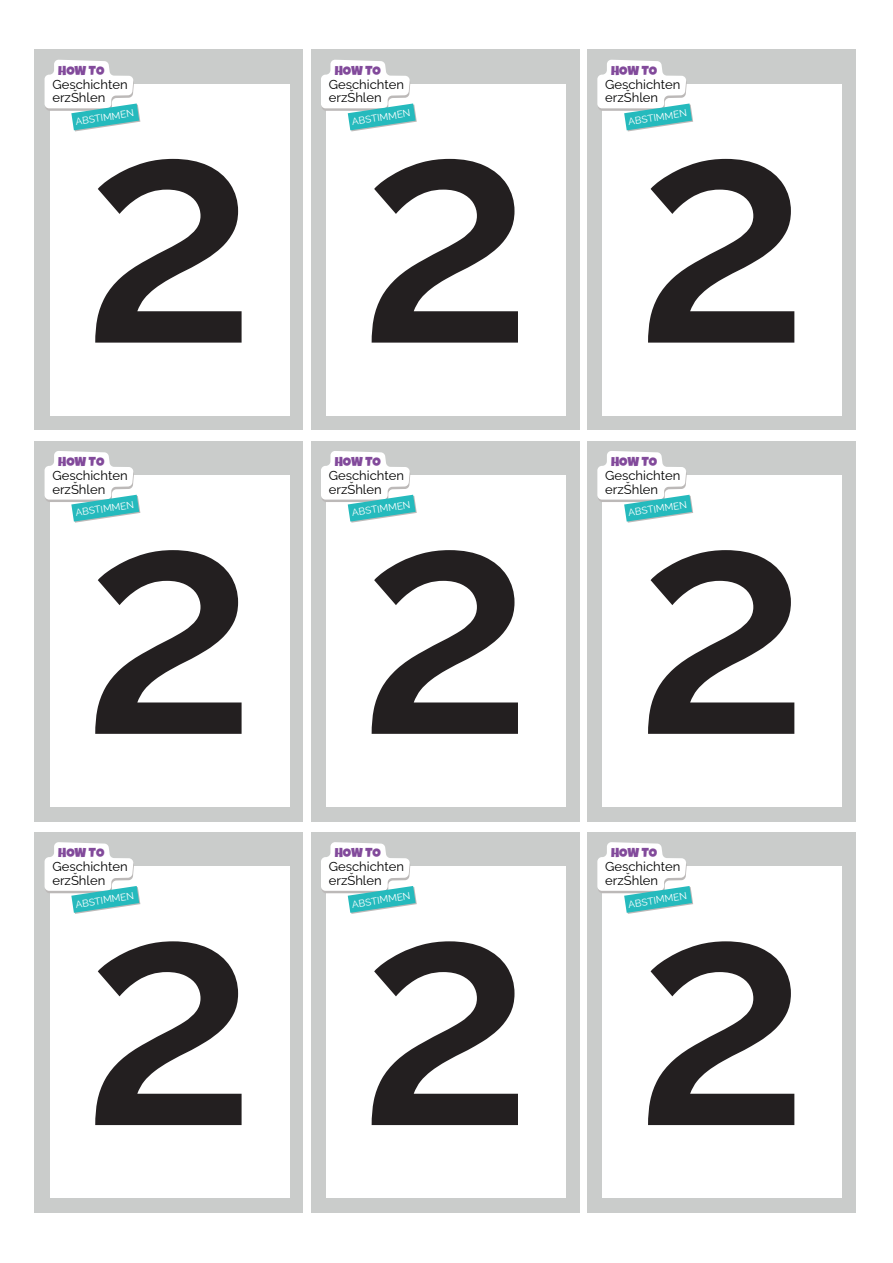
<style>
.page{position:relative;width:893px;height:1263px;background:#fff}
.page>*{position:absolute;margin:0;border:0;box-sizing:border-box;transform-origin:0 0}
.t1{font:600 316.2px "Raleway";color:#231f20}
.t2{font:13.05px/13.5px "Raleway";color:#000001}
.t3{font:13.05px "Luckiest Guy";color:#824a9b}
.t4{font:9.9px "Raleway";color:#fff}
</style>
<div class="page">
<div style="left:35px;top:50px;width:268px;height:380px;background:#cacccb"></div>
<div style="left:50px;top:84px;width:240px;height:331px;background:#fff"></div>
<svg style="left:45px;top:60px;width:95px;height:71px"></svg>
<div style="left:311px;top:50px;width:269px;height:380px;background:#cacccb"></div>
<div style="left:326px;top:84px;width:240px;height:331px;background:#fff"></div>
<svg style="left:321px;top:60px;width:96px;height:71px"></svg>
<div style="left:587px;top:50px;width:269px;height:380px;background:#cacccb"></div>
<div style="left:602px;top:84px;width:240px;height:331px;background:#fff"></div>
<svg style="left:597px;top:60px;width:96px;height:71px"></svg>
<div style="left:35px;top:441px;width:268px;height:380px;background:#cacccb"></div>
<div style="left:50px;top:475px;width:240px;height:331px;background:#fff"></div>
<svg style="left:45px;top:451px;width:95px;height:72px"></svg>
<div style="left:311px;top:441px;width:269px;height:380px;background:#cacccb"></div>
<div style="left:326px;top:475px;width:240px;height:331px;background:#fff"></div>
<svg style="left:321px;top:451px;width:96px;height:72px"></svg>
<div style="left:587px;top:441px;width:269px;height:380px;background:#cacccb"></div>
<div style="left:602px;top:475px;width:240px;height:331px;background:#fff"></div>
<svg style="left:597px;top:451px;width:96px;height:72px"></svg>
<div style="left:35px;top:832px;width:268px;height:380px;background:#cacccb"></div>
<div style="left:50px;top:866px;width:240px;height:332px;background:#fff"></div>
<svg style="left:45px;top:842px;width:95px;height:72px"></svg>
<div style="left:311px;top:832px;width:269px;height:380px;background:#cacccb"></div>
<div style="left:326px;top:866px;width:240px;height:332px;background:#fff"></div>
<svg style="left:321px;top:842px;width:96px;height:72px"></svg>
<div style="left:587px;top:832px;width:269px;height:380px;background:#cacccb"></div>
<div style="left:602px;top:866px;width:240px;height:332px;background:#fff"></div>
<svg style="left:597px;top:842px;width:96px;height:72px"></svg>
<p class="t3" style="left:58px;top:62px;width:48px">HOW TO</p>
<p class="t2" style="left:52px;top:76px;width:77px">Geschichten erzŠhlen</p>
<p class="t4" style="left:74px;top:114px;width:60px;rotate:-9deg">ABSTIMMEN</p>
<p class="t3" style="left:335px;top:62px;width:48px">HOW TO</p>
<p class="t2" style="left:329px;top:76px;width:77px">Geschichten erzŠhlen</p>
<p class="t4" style="left:351px;top:114px;width:60px;rotate:-9deg">ABSTIMMEN</p>
<p class="t3" style="left:611px;top:62px;width:48px">HOW TO</p>
<p class="t2" style="left:605px;top:76px;width:77px">Geschichten erzŠhlen</p>
<p class="t4" style="left:627px;top:114px;width:60px;rotate:-9deg">ABSTIMMEN</p>
<h1 class="t1" style="left:83px;top:-21px;width:728px">2 2 2</h1>
<p class="t3" style="left:58px;top:453px;width:48px">HOW TO</p>
<p class="t2" style="left:52px;top:467px;width:77px">Geschichten erzŠhlen</p>
<p class="t4" style="left:74px;top:505px;width:60px;rotate:-9deg">ABSTIMMEN</p>
<p class="t3" style="left:335px;top:453px;width:48px">HOW TO</p>
<p class="t2" style="left:329px;top:467px;width:77px">Geschichten erzŠhlen</p>
<p class="t4" style="left:351px;top:505px;width:60px;rotate:-9deg">ABSTIMMEN</p>
<p class="t3" style="left:611px;top:453px;width:48px">HOW TO</p>
<p class="t2" style="left:605px;top:467px;width:77px">Geschichten erzŠhlen</p>
<p class="t4" style="left:627px;top:505px;width:60px;rotate:-9deg">ABSTIMMEN</p>
<h1 class="t1" style="left:83px;top:370px;width:728px">2 2 2</h1>
<p class="t3" style="left:58px;top:844px;width:48px">HOW TO</p>
<p class="t2" style="left:52px;top:858px;width:77px">Geschichten erzŠhlen</p>
<p class="t4" style="left:74px;top:896px;width:60px;rotate:-9deg">ABSTIMMEN</p>
<p class="t3" style="left:335px;top:844px;width:48px">HOW TO</p>
<p class="t2" style="left:329px;top:858px;width:77px">Geschichten erzŠhlen</p>
<p class="t4" style="left:351px;top:896px;width:60px;rotate:-9deg">ABSTIMMEN</p>
<p class="t3" style="left:611px;top:844px;width:48px">HOW TO</p>
<p class="t2" style="left:605px;top:858px;width:77px">Geschichten erzŠhlen</p>
<p class="t4" style="left:627px;top:896px;width:60px;rotate:-9deg">ABSTIMMEN</p>
<h1 class="t1" style="left:83px;top:761px;width:728px">2 2 2</h1>
</div>
